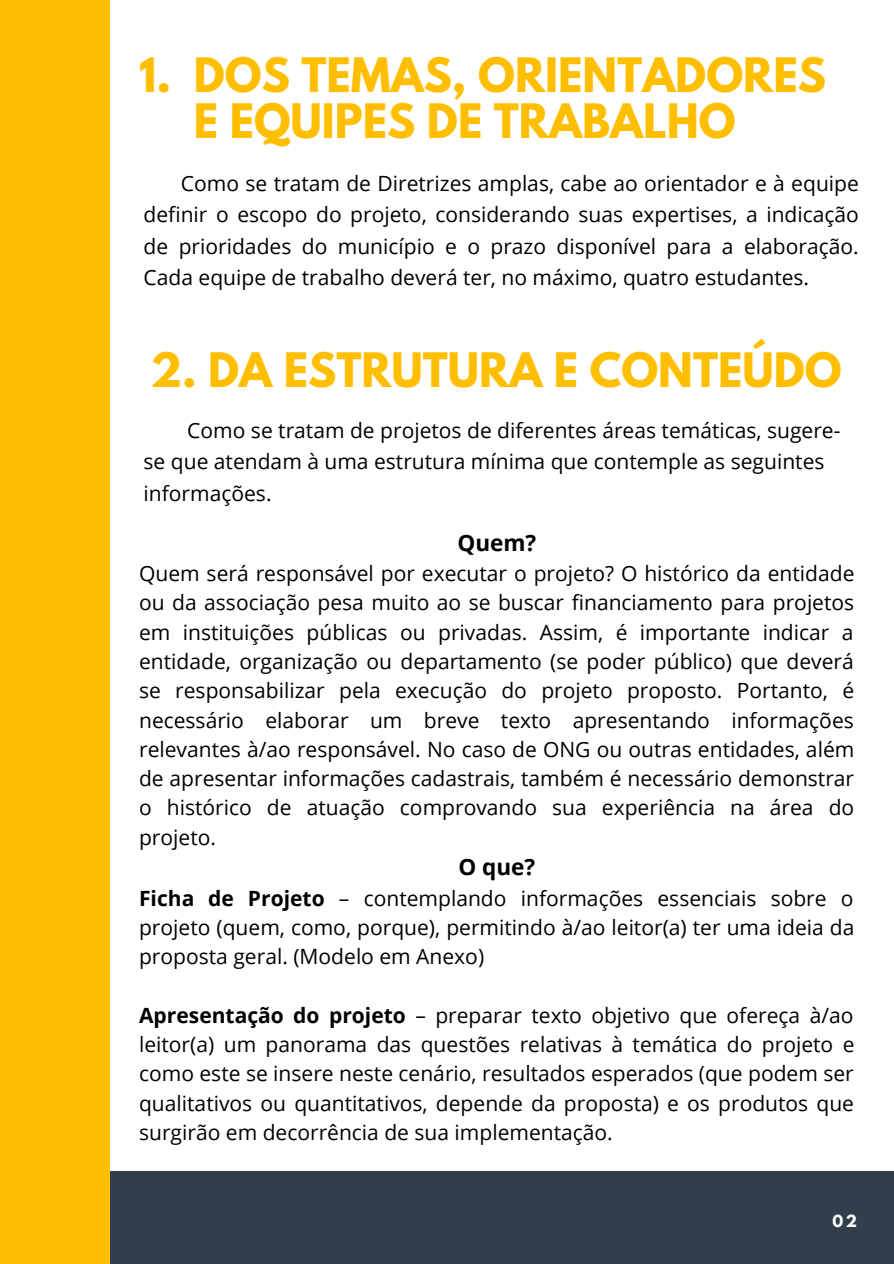
<style>
.page{position:relative;width:894px;height:1264px;background:#fff}
.page>*{position:absolute;margin:0;border:0;box-sizing:border-box;transform-origin:0 0}
.t1{font:700 42px/45px "League Spartan";color:#ffbe00}
.t2{font:700 22.5px "Open Sans";color:#000}
.t3{font:21px/29.2px "Open Sans";color:#000;text-align:justify}
.t4{font:700 14.85px "League Spartan";color:#fff}
.s1{font-weight:700}
</style>
<div class="page">
<div style="left:0;top:1171px;width:893px;height:92px;background:#303f4b"></div>
<div style="left:0;top:0;width:109px;height:1263px;background:#ffbe00"></div>
<h1 class="t1" style="left:139px;top:58px;width:34px">1.</h1>
<h1 class="t1" style="left:194px;top:58px;width:633px">DOS TEMAS, ORIENTADORES<br>E EQUIPES DE TRABALHO</h1>
<p class="t3" style="left:143px;top:167px;width:716px;line-height:31.5px;text-indent:37px">Como se tratam de Diretrizes amplas, cabe ao orientador e à equipe definir o escopo do projeto, considerando suas expertises, a indicação de prioridades do município e o prazo disponível para a elaboração.<br>Cada equipe de trabalho deverá ter, no máximo, quatro estudantes.</p>
<h1 class="t1" style="left:150px;top:353px;width:692px">2. DA ESTRUTURA E CONTEÚDO</h1>
<p class="t3" style="left:143px;top:414px;width:698px;line-height:31.5px;text-align:left;text-indent:44px">Como se tratam de projetos de diferentes áreas temáticas, sugere&shy;se que atendam à uma estrutura mínima que contemple as seguintes informações.</p>
<p class="t2" style="left:457px;top:526px;width:80px">Quem?</p>
<p class="t3" style="left:139px;top:558px;width:716px">Quem será responsável por executar o projeto? O histórico da entidade ou da associação pesa muito ao se buscar financiamento para projetos em instituições públicas ou privadas. Assim, é importante indicar a entidade, organização ou departamento (se poder público) que deverá se responsabilizar pela execução do projeto proposto. Portanto, é necessário elaborar um breve texto apresentando informações relevantes à/ao responsável. No caso de ONG ou outras entidades, além de apresentar informações cadastrais, também é necessário demonstrar o histórico de atuação comprovando sua experiência na área do projeto.</p>
<p class="t2" style="left:458px;top:851px;width:78px">O que?</p>
<p class="t3" style="left:139px;top:882px;width:716px"><span class="s1">Ficha de Projeto</span> – contemplando informações essenciais sobre o projeto (quem, como, porque), permitindo à/ao leitor(a) ter uma ideia da proposta geral. (Modelo em Anexo)</p>
<p class="t3" style="left:139px;top:999px;width:716px"><span class="s1">Apresentação do projeto</span> – preparar texto objetivo que ofereça à/ao leitor(a) um panorama das questões relativas à temática do projeto e como este se insere neste cenário, resultados esperados (que podem ser qualitativos ou quantitativos, depende da proposta) e os produtos que surgirão em decorrência de sua implementação.</p>
<p class="t4" style="left:832px;top:1213px;width:26px">02</p>
</div>
